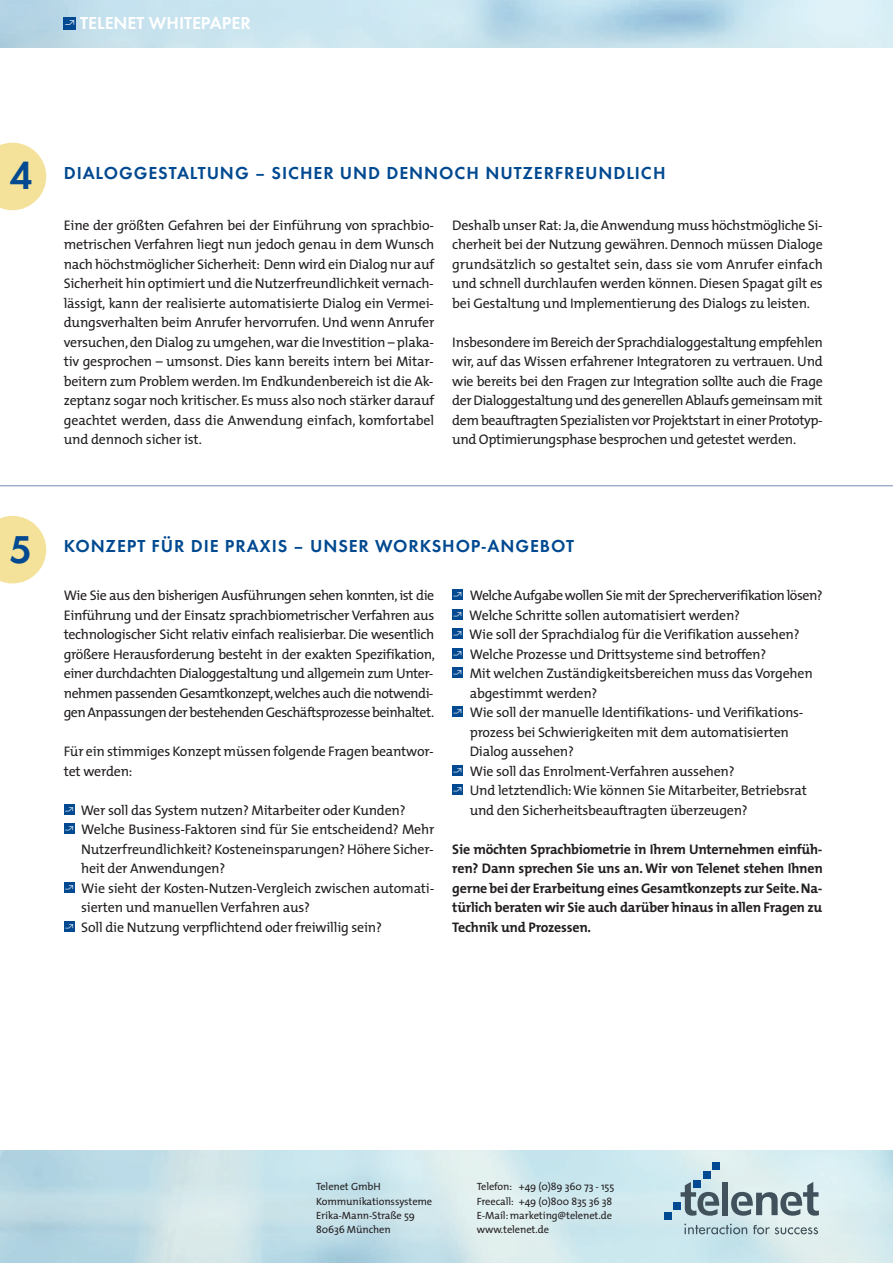
<style>
.page{position:relative;width:893px;height:1263px;background:#fff}
.page>*{position:absolute;margin:0;border:0;box-sizing:border-box;transform-origin:0 0}
.t1{font:600 40.35px "Futura T";color:#014990}
.t2{font:600 18px "Futura T";letter-spacing:.05em;color:#014990}
.t3{font:600 18px "Futura T";color:#fff}
.t4{font:13.95px/19.5px "The Mix";letter-spacing:-.015em;color:#231f20;text-align:justify}
.t5{font:700 13.95px/19.5px "The Mix";letter-spacing:-.015em;color:#231f20;text-align:justify}
.t6{font:11.7px "Foundry Gridnik";color:#fff}
.t7{font:10.5px/14.2px "The Mix";letter-spacing:-.01em;color:#231f20}
.s1{font-family:"Foundry Gridnik";font-weight:400;font-size:13.2px}
</style>
<div class="page">
<svg style="left:0;top:1150px;width:893px;height:113px"></svg>
<div style="left:722px;top:1182px;width:6px;height:33px;background:#41525c"></div>
<svg style="left:681px;top:1182px;width:38px;height:34px"></svg>
<svg style="left:731px;top:1182px;width:88px;height:34px"></svg>
<div style="left:664px;top:1212px;width:7px;height:7px;background:#014990"></div>
<div style="left:673px;top:1202px;width:8px;height:8px;background:#014990"></div>
<div style="left:694px;top:1180px;width:7px;height:7px;background:#014990"></div>
<div style="left:703px;top:1171px;width:7px;height:8px;background:#014990"></div>
<div style="left:712px;top:1163px;width:7px;height:7px;background:#014990"></div>
<svg style="left:684px;top:1223px;width:63px;height:11px"></svg>
<svg style="left:753px;top:1225px;width:65px;height:9px"></svg>
<img style="left:0;top:0;width:893px;height:48px">
<div style="left:64px;top:17px;width:12px;height:12px;background:#014990"></div>
<svg style="left:0;top:143px;width:46px;height:67px"></svg>
<div style="left:452px;top:784px;width:11px;height:11px;background:#014990"></div>
<div style="left:452px;top:765px;width:11px;height:11px;background:#014990"></div>
<div style="left:452px;top:706px;width:11px;height:11px;background:#014990"></div>
<div style="left:452px;top:667px;width:11px;height:11px;background:#014990"></div>
<div style="left:452px;top:648px;width:11px;height:11px;background:#014990"></div>
<div style="left:452px;top:628px;width:11px;height:11px;background:#014990"></div>
<div style="left:452px;top:609px;width:11px;height:11px;background:#014990"></div>
<div style="left:452px;top:589px;width:11px;height:11px;background:#014990"></div>
<div style="left:64px;top:921px;width:11px;height:11px;background:#014990"></div>
<div style="left:64px;top:882px;width:11px;height:11px;background:#014990"></div>
<div style="left:64px;top:823px;width:11px;height:11px;background:#014990"></div>
<div style="left:64px;top:804px;width:11px;height:11px;background:#014990"></div>
<svg style="left:0;top:516px;width:46px;height:67px"></svg>
<hr style="left:0;top:485px;width:893px;height:1px;background:#788bbc">
<p class="t3" style="left:65px;top:12px;width:188px"><span class="s1">∏</span> TELENET WHITEPAPER</p>
<h1 class="t1" style="left:9px;top:152px;width:24px">4</h1>
<p class="t2" style="left:64px;top:162px;width:603px">DIALOGGESTALTUNG – SICHER UND DENNOCH NUTZERFREUNDLICH</p>
<p class="t4" style="left:64px;top:217px;width:372px">Eine der größten Gefahren bei der Einführung von sprachbio&shy;metrischen Verfahren liegt nun jedoch genau in dem Wunsch nach höchstmöglicher Sicherheit: Denn wird ein Dialog nur auf Sicherheit hin optimiert und die Nutzerfreundlichkeit vernach&shy;lässigt, kann der realisierte automatisierte Dialog ein Vermei&shy;dungsverhalten beim Anrufer hervorrufen. Und wenn Anrufer versuchen,den Dialog zu umgehen,war die Investition – plaka&shy;tiv gesprochen – umsonst. Dies kann bereits intern bei Mitar&shy;beitern zum Problem werden.Im Endkundenbereich ist die Ak&shy;zeptanz sogar noch kritischer. Es muss also noch stärker darauf geachtet werden, dass die Anwendung einfach, komfortabel und dennoch sicher ist.</p>
<p class="t4" style="left:452px;top:217px;width:372px">Deshalb unser Rat: Ja,die Anwendung muss höchstmögliche Si&shy;cherheit bei der Nutzung gewähren. Dennoch müssen Dialoge grundsätzlich so gestaltet sein, dass sie vom Anrufer einfach und schnell durchlaufen werden können. Diesen Spagat gilt es bei Gestaltung und Implementierung des Dialogs zu leisten.</p>
<p class="t4" style="left:452px;top:334px;width:372px">Insbesondere im Bereich der Sprachdialoggestaltung empfehlen wir, auf das Wissen erfahrener Integratoren zu vertrauen. Und wie bereits bei den Fragen zur Integration sollte auch die Frage der Dialoggestaltung und des generellen Ablaufs gemeinsam mit dem beauftragten Spezialisten vor Projektstart in einer Prototyp&shy;und Optimierungsphase besprochen und getestet werden.</p>
<h1 class="t1" style="left:9px;top:525px;width:24px">5</h1>
<p class="t2" style="left:64px;top:536px;width:512px">KONZEPT FÜR DIE PRAXIS – UNSER WORKSHOP-ANGEBOT</p>
<p class="t4" style="left:64px;top:587px;width:373px">Wie Sie aus den bisherigen Ausführungen sehen konnten, ist die Einführung und der Einsatz sprachbiometrischer Verfahren aus technologischer Sicht relativ einfach realisierbar. Die wesentlich größere Herausforderung besteht in der exakten Spezifikation, einer durchdachten Dialoggestaltung und allgemein zum Unter&shy;nehmen passenden Gesamtkonzept,welches auch die notwendi&shy;genAnpassungenderbestehendenGeschäftsprozessebeinhaltet.</p>
<p class="t4" style="left:64px;top:743px;width:371px">Für ein stimmiges Konzept müssen folgende Fragen beantwor&shy;tet werden:</p>
<p class="t4" style="left:81px;top:802px;width:355px;text-align:left">Wer soll das System nutzen? Mitarbeiter oder Kunden?<br>Welche Business-Faktoren sind für Sie entscheidend? Mehr Nutzerfreundlichkeit? Kosteneinsparungen? Höhere Sicher&shy;heit der Anwendungen?<br>Wie sieht der Kosten-Nutzen-Vergleich zwischen automati&shy;sierten und manuellen Verfahren aus?<br>Soll die Nutzung verpflichtend oder freiwillig sein?</p>
<p class="t6" style="left:64px;top:807px;width:11px">∏</p>
<p class="t6" style="left:64px;top:826px;width:11px">∏</p>
<p class="t6" style="left:64px;top:885px;width:11px">∏</p>
<p class="t6" style="left:64px;top:924px;width:11px">∏</p>
<p class="t4" style="left:469px;top:587px;width:355px;text-align:left">Welche Aufgabe wollen Sie mit der Sprecherverifikation lösen?<br>Welche Schritte sollen automatisiert werden?<br>Wie soll der Sprachdialog für die Verifikation aussehen?<br>Welche Prozesse und Drittsysteme sind betroffen?<br>Mit welchen Zuständigkeitsbereichen muss das Vorgehen abgestimmt werden?<br>Wie soll der manuelle Identifikations- und Verifikations&shy;prozess bei Schwierigkeiten mit dem automatisierten Dialog aussehen?<br>Wie soll das Enrolment-Verfahren aussehen?<br>Und letztendlich:Wie können Sie Mitarbeiter,Betriebsrat und den Sicherheitsbeauftragten überzeugen?</p>
<p class="t5" style="left:452px;top:841px;width:372px">Sie möchten Sprachbiometrie in Ihrem Unternehmen einfüh&shy;ren? Dann sprechen Sie uns an. Wir von Telenet stehen Ihnen gerne bei der Erarbeitung eines Gesamtkonzepts zur Seite.Na&shy;türlich beraten wir Sie auch darüber hinaus in allen Fragen zu Technik und Prozessen.</p>
<p class="t6" style="left:453px;top:592px;width:11px">∏</p>
<p class="t6" style="left:453px;top:612px;width:11px">∏</p>
<p class="t6" style="left:453px;top:631px;width:11px">∏</p>
<p class="t6" style="left:453px;top:651px;width:11px">∏</p>
<p class="t6" style="left:453px;top:670px;width:11px">∏</p>
<p class="t6" style="left:453px;top:709px;width:11px">∏</p>
<p class="t6" style="left:453px;top:768px;width:11px">∏</p>
<p class="t6" style="left:453px;top:787px;width:11px">∏</p>
<p class="t7" style="left:316px;top:1181px;width:118px">Telenet GmbH<br>Kommunikationssysteme<br>Erika-Mann-Straße 59<br>80636 München</p>
<p class="t7" style="left:477px;top:1181px;width:139px">Telefon: +49 (0)89 360 73 - 155<br>Freecall: +49 (0)800 835 36 38<br>E-Mail: marketing@telenet.de www.telenet.de</p>
</div>
